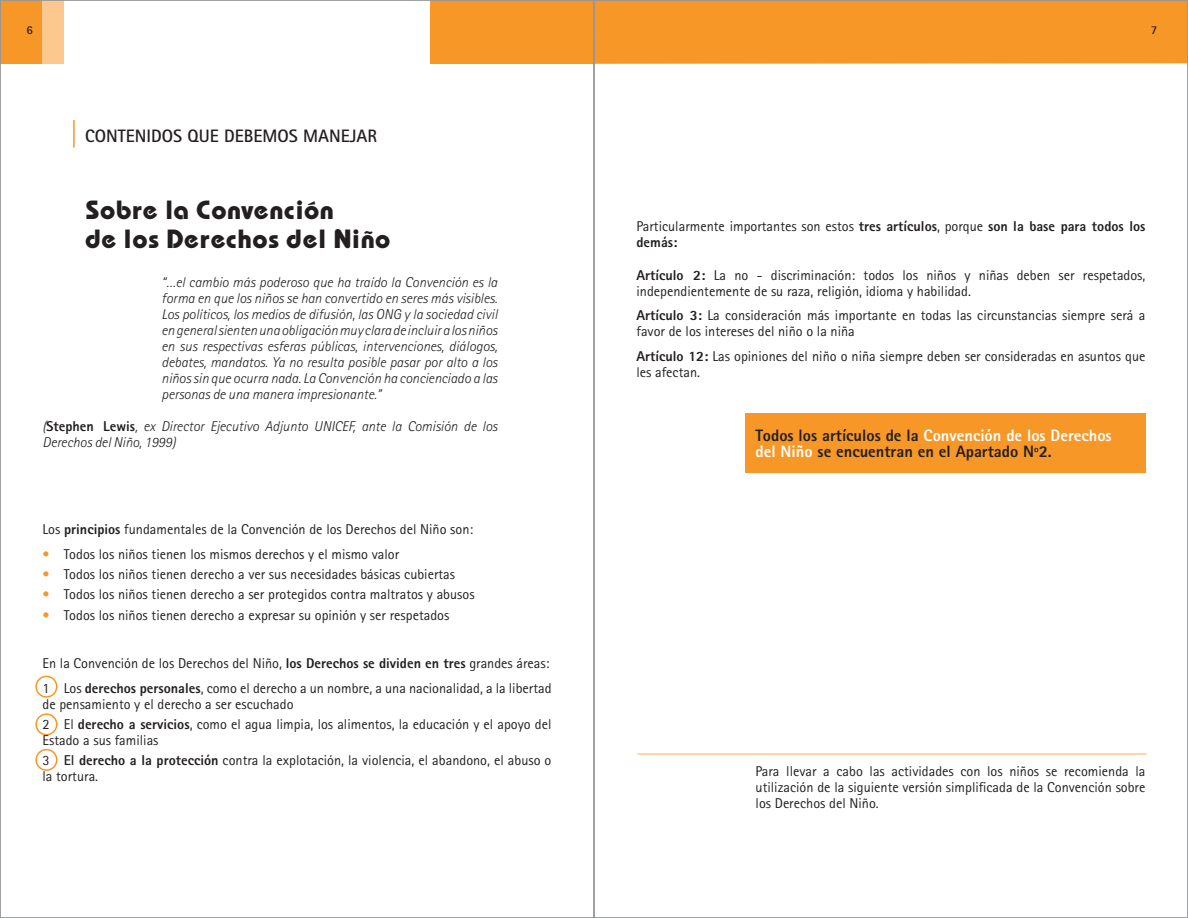
<style>
.page{position:relative;width:1188px;height:918px;background:#fff}
.page>*{position:absolute;margin:0;border:0;box-sizing:border-box;transform-origin:0 0}
.t1{font:700 24px/28.8px "Bauhaus";color:#231f20}
.t2{font:700 18px "Rotis Sans Serif";color:#231f20}
.t3{font:800 16.5px/16px "Rotis Sans Serif";color:#231f20}
.t4{font:14.25px/16px "Rotis Sans Serif";color:#231f20}
.t5{font:italic 300 14.25px/16px "Rotis Sans Serif";color:#231f20;text-align:justify}
.t6{font:700 12px "Rotis Sans Serif";color:#231f20}
.s1{font-weight:800;font-style:normal}
.s2{font-weight:800}
.s3{color:#f79727}
.s4{font-weight:700}
.s5{color:#fff}
</style>
<div class="page">
<div style="left:0;top:0;width:594px;height:64px;background:#f79727"></div>
<div style="left:596px;top:2px;width:590px;height:62px;background:#f79727"></div>
<div style="left:64px;top:0;width:366px;height:65px;background:#fff"></div>
<div style="left:43px;top:0;width:21px;height:64px;background:#fcc88e"></div>
<div style="left:745px;top:413px;width:400px;height:60px;background:#f79727"></div>
<hr style="left:638px;top:753px;width:508px;height:2px;background:#fcc88e">
<div style="left:35px;top:676px;width:22px;height:22px;border:2px solid #f79727;border-radius:50%"></div>
<div style="left:35px;top:713px;width:22px;height:22px;border:2px solid #f79727;border-radius:50%"></div>
<div style="left:35px;top:749px;width:22px;height:22px;border:2px solid #f79727;border-radius:50%"></div>
<hr style="left:73px;top:120px;width:2px;height:28px;background:#f79727">
<p class="t6" style="left:27px;top:23px;width:8px">6</p>
<p class="t6" style="left:1151px;top:23px;width:8px">7</p>
<p class="t2" style="left:85px;top:124px;width:293px">CONTENIDOS QUE DEBEMOS MANEJAR</p>
<h1 class="t1" style="left:85px;top:195px;width:307px">Sobre la Convención<br>de los Derechos del Niño</h1>
<p class="t5" style="left:162px;top:275px;width:337px">“…el cambio más poderoso que ha traído la Convención es la forma en que los niños se han convertido en seres más visibles.<br>Los políticos, los medios de difusión, las ONG y la sociedad civil en general sienten una obligación muy clara de incluir a los niños en sus respectivas esferas públicas, intervenciones, diálogos, debates, mandatos. Ya no resulta posible pasar por alto a los niños sin que ocurra nada. La Convención ha concienciado a las personas de una manera impresionante.”</p>
<p class="t5" style="left:43px;top:418px;width:456px">(<span class="s1">Stephen Lewis</span>, ex Director Ejecutivo Adjunto UNICEF, ante la Comisión de los<br>Derechos del Niño, 1999)</p>
<p class="t4" style="left:43px;top:521px;width:432px">Los <span class="s2">principios</span> fundamentales de la Convención de los Derechos del Niño son:</p>
<p class="t4" style="left:43px;top:546px;width:358px"><span class="s3">•</span> Todos los niños tienen los mismos derechos y el mismo valor</p>
<p class="t4" style="left:43px;top:566px;width:414px"><span class="s3">•</span> Todos los niños tienen derecho a ver sus necesidades básicas cubiertas</p>
<p class="t4" style="left:43px;top:587px;width:434px"><span class="s3">•</span> Todos los niños tienen derecho a ser protegidos contra maltratos y abusos</p>
<p class="t4" style="left:43px;top:607px;width:408px"><span class="s3">•</span> Todos los niños tienen derecho a expresar su opinión y ser respetados</p>
<p class="t4" style="left:43px;top:651px;width:511px;line-height:24.6px">En la Convención de los Derechos del Niño, <span class="s2">los Derechos se dividen en tres</span> grandes áreas:<br>1 Los <span class="s2">derechos personales</span>, como el derecho a un nombre, a una nacionalidad, a la libertad</p>
<p class="t4" style="left:43px;top:694px;width:510px;line-height:20.2px">de pensamiento y el derecho a ser escuchado<br>2 El <span class="s2">derecho a servicios</span>, como el agua limpia, los alimentos, la educación y el apoyo del</p>
<p class="t4" style="left:43px;top:730px;width:510px;line-height:20.2px">Estado a sus familias<br>3 <span class="s4">El</span> <span class="s2">derecho a la protección</span> contra la explotación, la violencia, el abandono, el abuso o</p>
<p class="t4" style="left:43px;top:768px;width:57px">la tortura.</p>
<p class="t4" style="left:637px;top:218px;width:510px">Particularmente importantes son estos <span class="s2">tres artículos</span>, porque <span class="s2">son la base para todos los demás:</span></p>
<p class="t4" style="left:637px;top:267px;width:510px"><span class="s2">Artículo 2:</span> La no - discriminación: todos los niños y niñas deben ser respetados, independientemente de su raza, religión, idioma y habilidad.</p>
<p class="t4" style="left:637px;top:307px;width:510px"><span class="s2">Artículo 3:</span> La consideración más importante en todas las circunstancias siempre será a favor de los intereses del niño o la niña</p>
<p class="t4" style="left:637px;top:348px;width:510px"><span class="s2">Artículo 12:</span> Las opiniones del niño o niña siempre deben ser consideradas en asuntos que les afectan.</p>
<p class="t3" style="left:756px;top:427px;width:358px">Todos los artículos de la <span class="s5">Convención de los Derechos del Niño</span> se encuentran en el Apartado Nº2.</p>
<p class="t4" style="left:756px;top:763px;width:391px;text-align:justify">Para llevar a cabo las actividades con los niños se recomienda la utilización de la siguiente versión simplificada de la Convención sobre los Derechos del Niño.</p>
</div>
